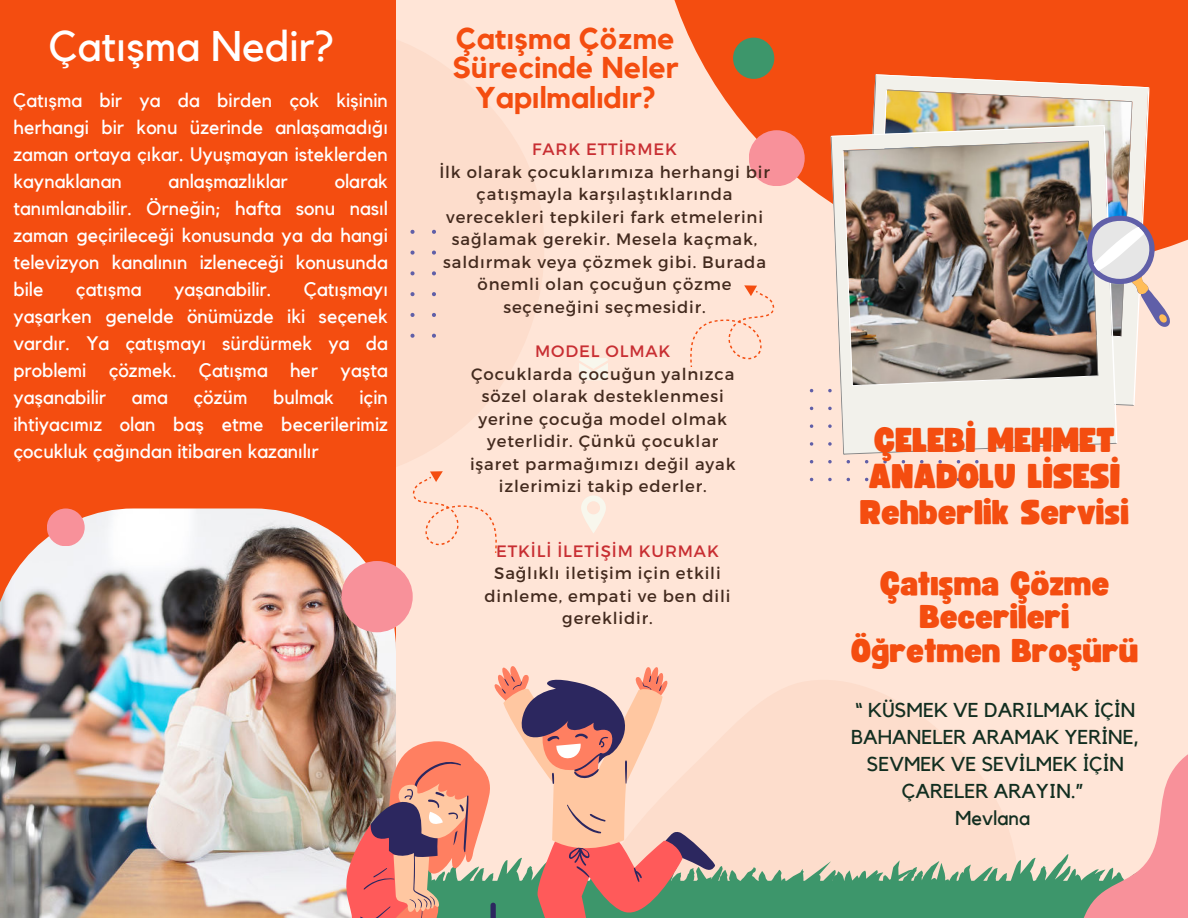
<style>
.page{position:relative;width:1188px;height:918px;background:#ffe5d7}
.page>*{position:absolute;margin:0;border:0;box-sizing:border-box;transform-origin:0 0}
.t1{font:42.75px "Kollektif";color:#fff}
.t2{font:34.05px/36px "Funtastic";color:#f44d10;text-align:center}
.t3{font:32.55px/33.8px "Funtastic";color:#f44d10;text-align:center}
.t4{font:700 30px/29.2px "Kollektif";color:#f44d10;text-align:center}
.t5{font:20.1px/27px "Kollektif";color:#122e20;text-align:center}
.t6{font:19.5px/27px "Kollektif";color:#fff;text-align:justify}
.t7{font:16.5px/22.5px "Montserrat";letter-spacing:.05em;color:#432a1e;text-align:center}
.t8{font:16.5px "Montserrat";letter-spacing:.05em;color:#c82e32}
</style>
<div class="page">
<svg style="left:717px;top:680px;width:298px;height:174px;fill:#fdddcc"></svg>
<svg style="left:717px;top:854px;width:356px;height:64px;fill:#3d966b"></svg>
<svg style="left:396px;top:40px;width:148px;height:454px;fill:#fdddcc"></svg>
<div style="left:396px;top:230px;width:40px;height:108px;background:#fdddcc"></div>
<div style="left:0;top:0;width:396px;height:918px;background:#f44d10"></div>
<svg style="left:1073px;top:754px;width:115px;height:164px"></svg>
<img style="left:0;top:508px;width:396px;height:410px">
<div style="left:341px;top:561px;width:72px;height:71px;background:#f8919a;border-radius:50%"></div>
<div style="left:47px;top:508px;width:38px;height:38px;background:#f8919a;border-radius:50%"></div>
<svg style="left:581px;top:495px;width:25px;height:38px"></svg>
<svg style="left:579px;top:358px;width:29px;height:22px"></svg>
<svg style="left:674px;top:0;width:514px;height:247px;fill:#f44d10"></svg>
<div style="left:749px;top:130px;width:56px;height:56px;background:#f8919a;border-radius:50%"></div>
<div style="left:733px;top:38px;width:41px;height:41px;background:#3d966b;border-radius:50%"></div>
<svg style="left:388px;top:662px;width:275px;height:14px"></svg>
<svg style="left:342px;top:744px;width:18px;height:174px;background:#996258"></svg>
<svg style="left:360px;top:676px;width:357px;height:242px"></svg>
<img style="left:810px;top:74px;width:360px;height:407px">
<svg style="left:413px;top:471px;width:84px;height:82px"></svg>
<svg style="left:690px;top:285px;width:84px;height:82px"></svg>
<h1 class="t1" style="left:50px;top:21px;width:286px">Çatışma Nedir?</h1>
<p class="t6" style="left:13px;top:87px;width:376px">Çatışma bir ya da birden çok kişinin herhangi bir konu üzerinde anlaşamadığı zaman ortaya çıkar. Uyuşmayan isteklerden kaynaklanan</p>
<p class="t6" style="left:13px;top:168px;width:376px;text-indent:321px">olarak tanımlanabilir. Örneğin; hafta sonu nasıl zaman geçirileceği konusunda ya da hangi televizyon kanalının izleneceği konusunda bile</p>
<p class="t6" style="left:169px;top:168px;width:121px">anlaşmazlıklar</p>
<p class="t6" style="left:76px;top:276px;width:67px">çatışma</p>
<p class="t6" style="left:174px;top:276px;width:99px">yaşanabilir.</p>
<p class="t6" style="left:13px;top:276px;width:376px;text-indent:291px">Çatışmayı yaşarken genelde önümüzde iki seçenek vardır. Ya çatışmayı sürdürmek ya da problemi çözmek. Çatışma her yaşta yaşanabilir</p>
<p class="t6" style="left:132px;top:384px;width:37px">ama</p>
<p class="t6" style="left:194px;top:384px;width:56px">çözüm</p>
<p class="t6" style="left:273px;top:384px;width:62px">bulmak</p>
<p class="t6" style="left:13px;top:384px;width:376px;text-indent:346px">için ihtiyacımız olan baş etme becerilerimiz çocukluk çağından itibaren kazanılır</p>
<h3 class="t4" style="left:453px;top:24px;width:227px">Çatışma Çözme<br>Sürecinde Neler<br>Yapılmalıdır?</h3>
<p class="t8" style="left:532px;top:139px;width:146px">FARK ETTİRMEK</p>
<p class="t7" style="left:439px;top:160px;width:332px">İlk olarak çocuklarımıza herhangi bir çatışmayla karşılaştıklarında verecekleri tepkileri fark etmelerini sağlamak gerekir. Mesela kaçmak, saldırmak veya çözmek gibi. Burada önemli olan çocuğun çözme seçeneğini seçmesidir.</p>
<p class="t8" style="left:535px;top:341px;width:137px">MODEL OLMAK</p>
<p class="t7" style="left:470px;top:363px;width:267px">Çocuklarda çocuğun yalnızca sözel olarak desteklenmesi yerine çocuğa model olmak yeterlidir. Çünkü çocuklar işaret parmağımızı değil ayak izlerimizi takip ederler.</p>
<p class="t8" style="left:496px;top:541px;width:224px">ETKİLİ İLETİŞİM KURMAK</p>
<p class="t7" style="left:484px;top:562px;width:247px">Sağlıklı iletişim için etkili dinleme, empati ve ben dili gereklidir.</p>
<h2 class="t2" style="left:861px;top:423px;width:271px">ÇELEBİ MEHMET<br>ANADOLU LİSESİ<br>Rehberlik Servisi</h2>
<h3 class="t3" style="left:852px;top:568px;width:289px">Çatışma Çözme<br>Becerileri<br>Öğretmen Broşürü</h3>
<p class="t5" style="left:851px;top:697px;width:290px">“ KÜSMEK VE DARILMAK İÇİN<br>BAHANELER ARAMAK YERİNE,<br>SEVMEK VE SEVİLMEK İÇİN<br>ÇARELER ARAYIN.”<br>Mevlana</p>
</div>
